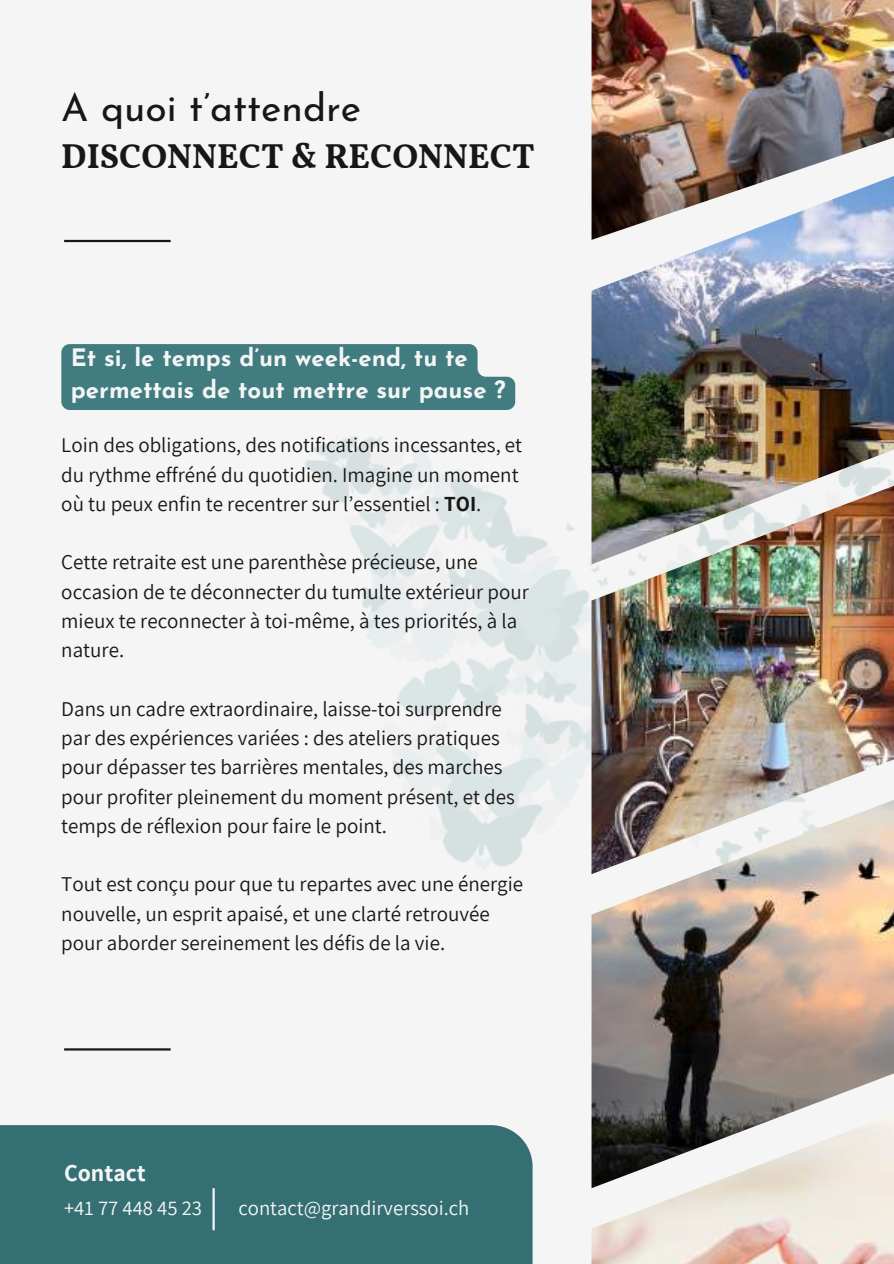
<style>
.page{position:relative;width:894px;height:1264px;background:#fff}
.page>*{position:absolute;margin:0;border:0;box-sizing:border-box;transform-origin:0 0}
.t1{font:39px "Josefin Sans";color:#191716}
.t2{font:700 34.5px "Vollkorn";color:#191716}
.t3{font:700 24px/32.7px "Josefin Sans";color:#f5f5f5}
.t4{font:700 23.7px "Assistant";color:#f5f5f5}
.t5{font:21px/29.2px "Assistant";color:#191716}
.t6{font:20.7px "Assistant";color:#f5f5f5}
.s1{font-weight:700}
</style>
<div class="page">
<div style="left:0;top:0;width:893px;height:1263px;background:#f5f5f5"></div>
<img style="left:305px;top:383px;width:286px;height:486px">
<hr style="left:64px;top:240px;width:106px;height:2px;background:#191716">
<hr style="left:64px;top:1048px;width:106px;height:2px;background:#191716">
<img style="left:591px;top:240px;width:302px;height:220px">
<img style="left:591px;top:460px;width:302px;height:314px">
<div style="left:0;top:1125px;width:532px;height:138px;background:#346f73"></div>
<img style="left:591px;top:774px;width:302px;height:314px">
<img style="left:591px;top:1088px;width:302px;height:175px">
<img style="left:591px;top:0;width:302px;height:240px">
<hr style="left:212px;top:1188px;width:3px;height:42px;background:#f5f5f5">
<div style="left:61px;top:344px;width:454px;height:66px;background:#417c80"></div>
<h1 class="t1" style="left:61px;top:92px;width:301px">A quoi t’attendre</h1>
<h2 class="t2" style="left:61px;top:135px;width:475px">DISCONNECT &amp; RECONNECT</h2>
<p class="t3" style="left:71px;top:343px;width:436px">Et si, le temps d’un week-end, tu te permettais de tout mettre sur pause ?</p>
<p class="t5" style="left:61px;top:430px;width:462px">Loin des obligations, des notifications incessantes, et du rythme effréné du quotidien. Imagine un moment où tu peux enfin te recentrer sur l’essentiel : <span class="s1">TOI</span>.</p>
<p class="t5" style="left:61px;top:547px;width:469px">Cette retraite est une parenthèse précieuse, une occasion de te déconnecter du tumulte extérieur pour mieux te reconnecter à toi-même, à tes priorités, à la nature.</p>
<p class="t5" style="left:61px;top:693px;width:455px">Dans un cadre extraordinaire, laisse-toi surprendre par des expériences variées : des ateliers pratiques pour dépasser tes barrières mentales, des marches pour profiter pleinement du moment présent, et des temps de réflexion pour faire le point.</p>
<p class="t5" style="left:61px;top:869px;width:463px">Tout est conçu pour que tu repartes avec une énergie nouvelle, un esprit apaisé, et une clarté retrouvée pour aborder sereinement les défis de la vie.</p>
<p class="t4" style="left:64px;top:1156px;width:83px">Contact</p>
<p class="t6" style="left:64px;top:1194px;width:139px">+41 77 448 45 23</p>
<p class="t6" style="left:238px;top:1194px;width:232px">contact@grandirverssoi.ch</p>
</div>
